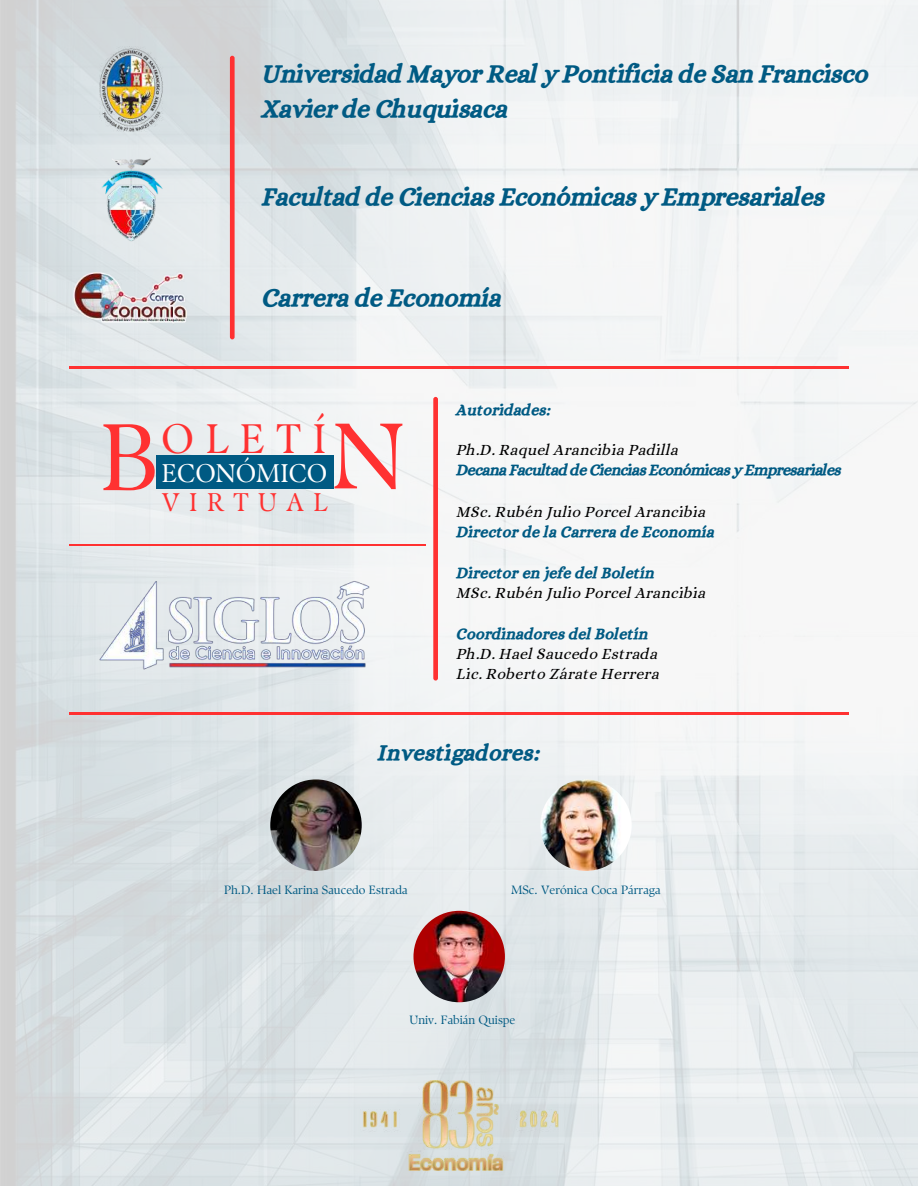
<style>
.page{position:relative;width:918px;height:1186px;background:#fff}
.page>*{position:absolute;margin:0;border:0;box-sizing:border-box;transform-origin:0 0}
.t1{font:94.35px "TY Serif D";color:#ff3131}
.t2{font:92.85px "TY Serif D";color:#ff3131}
.t3{font:41.1px "TY Serif D";letter-spacing:.285em;color:#ff3131}
.t4{font:25.5px/34.8px "CA Generated";color:#005a83}
.t5{font:25.5px "TY Serif D";color:#fff}
.t6{font:25.5px "TY Serif D";letter-spacing:.375em;color:#ff3131}
.t7{font:22.5px "CA Generated";letter-spacing:.02em;color:#005a83}
.t8{font:15.75px/20.2px "CA Generated";letter-spacing:.02em;color:#000}
.t9{font:15.75px "CA Generated";letter-spacing:.02em;color:#005a83}
.t10{font:15.75px "CA Generated";letter-spacing:-.02em;color:#005a83}
.t11{font:12px "TY Serif D";color:#005a83}
</style>
<div class="page">
<img style="left:0;top:0;width:918px;height:1186px">
<img style="left:99px;top:46px;width:64px;height:86px">
<img style="left:71px;top:263px;width:120px;height:71px">
<img style="left:86px;top:152px;width:91px;height:91px">
<hr style="left:230px;top:56px;width:4px;height:283px;background:#ff3131;border-radius:2px">
<hr style="left:70px;top:366px;width:779px;height:3px;background:#ff3131">
<div style="left:433px;top:397px;width:5px;height:283px;background:#ff3131;border-radius:2px"></div>
<hr style="left:70px;top:544px;width:356px;height:2px;background:#ff3131">
<img style="left:360px;top:1080px;width:198px;height:90px">
<img style="left:86px;top:573px;width:305px;height:110px">
<hr style="left:70px;top:712px;width:779px;height:3px;background:#ff3131">
<div style="left:156px;top:455px;width:177px;height:34px;background:#005a83"></div>
<img style="left:270px;top:779px;width:92px;height:92px;border-radius:50%">
<img style="left:540px;top:779px;width:92px;height:92px;border-radius:50%">
<img style="left:413px;top:911px;width:92px;height:91px;border-radius:50%">
<h3 class="t4" style="left:263px;top:56px;width:608px">Universidad Mayor Real y Pontificia de San Francisco<br>Xavier de Chuquisaca</h3>
<h3 class="t4" style="left:263px;top:179px;width:564px">Facultad de Ciencias Económicas y Empresariales</h3>
<h3 class="t4" style="left:263px;top:280px;width:241px">Carrera de Economía</h3>
<h3 class="t3" style="left:161px;top:414px;width:167px">OLETÍ</h3>
<h1 class="t1" style="left:100px;top:401px;width:60px">B</h1>
<h2 class="t2" style="left:332px;top:400px;width:74px">N</h2>
<h3 class="t5" style="left:162px;top:457px;width:167px">ECONÓMICO</h3>
<h3 class="t6" style="left:162px;top:487px;width:167px">VIRTUAL</h3>
<p class="t9" style="left:457px;top:400px;width:96px">Autoridades:</p>
<p class="t8" style="left:457px;top:440px;width:223px">Ph.D. Raquel Arancibia Padilla</p>
<p class="t10" style="left:457px;top:461px;width:386px">Decana Facultad de Ciencias Económicas y Empresariales</p>
<p class="t8" style="left:457px;top:501px;width:251px">MSc. Rubén Julio Porcel Arancibia</p>
<p class="t9" style="left:457px;top:523px;width:259px">Director de la Carrera de Economía</p>
<p class="t9" style="left:457px;top:563px;width:199px">Director en jefe del Boletín</p>
<p class="t8" style="left:457px;top:582px;width:251px">MSc. Rubén Julio Porcel Arancibia</p>
<p class="t9" style="left:457px;top:624px;width:193px">Coordinadores del Boletín</p>
<p class="t8" style="left:457px;top:643px;width:204px">Ph.D. Hael Saucedo Estrada<br>Lic. Roberto Zárate Herrera</p>
<h3 class="t7" style="left:378px;top:739px;width:163px">Investigadores:</h3>
<p class="t11" style="left:224px;top:882px;width:185px">Ph.D. Hael Karina Saucedo Estrada</p>
<p class="t11" style="left:511px;top:883px;width:151px">MSc. Verónica Coca Párraga</p>
<p class="t11" style="left:410px;top:1013px;width:107px">Univ. Fabián Quispe</p>
</div>
